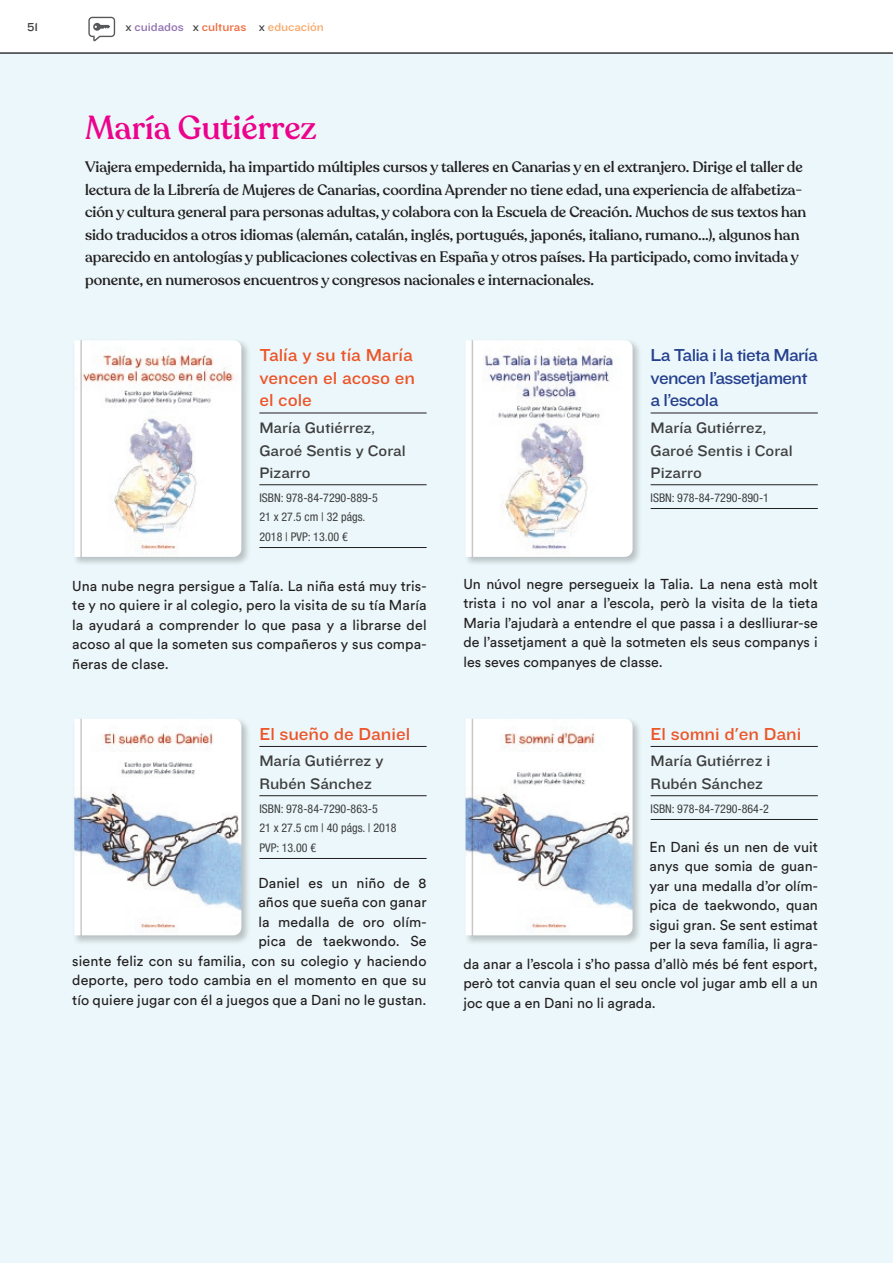
<style>
.page{position:relative;width:893px;height:1263px;background:#fff}
.page>*{position:absolute;margin:0;border:0;box-sizing:border-box;transform-origin:0 0}
.Nombre_grande{font:500 33px "Recoleta";color:#ed028c}
.Estilo_de_párrafo_1{font:18px/22.5px "Knockout HTF32 Junior Cruiserwt";color:#ed5428}
.Estilo_de_párrafo_1-2{font:18px/22.5px "Knockout HTF32 Junior Cruiserwt";letter-spacing:-.04em;color:#253f8e}
.Estilo_de_párrafo_2{font:15.75px/22.5px "Knockout HTF32 Junior Cruiserwt";color:#3e3e3f}
.t1{font:500 15px/22.5px "Recoleta";letter-spacing:-.005em;color:#231f20}
.Texto_contenido_libr{font:14.25px/19.5px "Circular Std";color:#231f20;text-align:justify}
.Estilo_de_párrafo_2-2{font:condensed 12px/19.5px "Helvetica Neue LT Std";color:#3e3e3f}
.Nombre_grande-2{font:12px "Knockout HTF32 Junior Cruiserwt";color:#f9a663}
.Nombre_grande-3{font:12px "Knockout HTF32 Junior Cruiserwt";color:#8e6dad}
.Nombre_grande-4{font:12px "Knockout HTF32 Junior Cruiserwt";color:#ee6737}
.t2{font:12px "Knockout HTF32 Junior Cruiserwt";color:#3e3e3f}
.s1{color:#3e3e3f}
</style>
<div class="page">
<div style="left:0;top:53px;width:893px;height:1210px;background:#ebf7fa"></div>
<hr style="left:0;top:52px;width:893px;height:2px;background:#57585a">
<hr style="left:259px;top:413px;width:168px;height:1px;background:#231f20">
<hr style="left:259px;top:484px;width:168px;height:1px;background:#231f20">
<hr style="left:259px;top:547px;width:168px;height:1px;background:#231f20">
<hr style="left:259px;top:746px;width:168px;height:1px;background:#231f20">
<hr style="left:259px;top:795px;width:168px;height:1px;background:#231f20">
<hr style="left:259px;top:858px;width:168px;height:1px;background:#231f20">
<hr style="left:651px;top:413px;width:167px;height:1px;background:#231f20">
<hr style="left:651px;top:484px;width:167px;height:1px;background:#231f20">
<hr style="left:651px;top:508px;width:167px;height:1px;background:#231f20">
<hr style="left:651px;top:746px;width:167px;height:1px;background:#231f20">
<hr style="left:651px;top:795px;width:167px;height:1px;background:#231f20">
<hr style="left:651px;top:819px;width:167px;height:1px;background:#231f20">
<div style="left:73px;top:338px;width:178px;height:228px;background:#231f20;opacity:.25"></div>
<img style="left:74px;top:340px;width:167px;height:217px">
<div style="left:73px;top:717px;width:178px;height:228px;background:#231f20;opacity:.25"></div>
<img style="left:74px;top:719px;width:167px;height:216px">
<div style="left:464px;top:338px;width:178px;height:228px;background:#231f20;opacity:.25"></div>
<img style="left:466px;top:340px;width:167px;height:217px">
<div style="left:464px;top:717px;width:178px;height:228px;background:#231f20;opacity:.25"></div>
<img style="left:466px;top:719px;width:167px;height:216px">
<hr style="left:80px;top:340px;width:2px;height:217px;background:#231f20">
<hr style="left:80px;top:719px;width:2px;height:216px;background:#231f20">
<hr style="left:472px;top:719px;width:1px;height:216px;background:#231f20">
<hr style="left:472px;top:340px;width:1px;height:217px;background:#231f20">
<svg style="left:88px;top:17px;width:27px;height:24px"></svg>
<p class="t2" style="left:27px;top:20px;width:13px">51</p>
<p class="Nombre_grande-3" style="left:125px;top:20px;width:60px"><span class="s1">x</span> cuidados</p>
<p class="Nombre_grande-4" style="left:193px;top:20px;width:55px"><span class="s1">x</span> culturas</p>
<p class="Nombre_grande-2" style="left:259px;top:20px;width:67px"><span class="s1">x</span> educación</p>
<p class="Nombre_grande" style="left:85px;top:108px;width:233px">María Gutiérrez</p>
<p class="t1" style="left:85px;top:156px;width:723px">Viajera empedernida, ha impartido múltiples cursos y talleres en Canarias y en el extranjero. Dirige el taller de lectura de la Librería de Mujeres de Canarias, coordina Aprender no tiene edad, una experiencia de alfabetiza&shy;ción y cultura general para personas adultas, y colabora con la Escuela de Creación. Muchos de sus textos han sido traducidos a otros idiomas (alemán, catalán, inglés, portugués, japonés, italiano, rumano...), algunos han aparecido en antologías y publicaciones colectivas en España y otros países. Ha participado, como invitada y ponente, en numerosos encuentros y congresos nacionales e internacionales.</p>
<p class="Estilo_de_párrafo_1" style="left:259px;top:344px;width:157px">Talía y su tía María vencen el acoso en el cole</p>
<p class="Estilo_de_párrafo_2" style="left:259px;top:417px;width:148px">María Gutiérrez,<br>Garoé Sentis y Coral<br>Pizarro</p>
<p class="Estilo_de_párrafo_2-2" style="left:259px;top:488px;width:120px">ISBN: 978-84-7290-889-5<br>21 x 27.5 cm | 32 págs.<br>2018 | PVP: 13.00 €</p>
<p class="Texto_contenido_libr" style="left:72px;top:576px;width:356px">Una nube negra persigue a Talía. La niña está muy tris&shy;te y no quiere ir al colegio, pero la visita de su tía María la ayudará a comprender lo que pasa y a librarse del acoso al que la someten sus compañeros y sus compa&shy;ñeras de clase.</p>
<p class="Estilo_de_párrafo_1" style="left:259px;top:723px;width:152px">El sueño de Daniel</p>
<p class="Estilo_de_párrafo_2" style="left:259px;top:750px;width:126px">María Gutiérrez y<br>Rubén Sánchez</p>
<p class="Estilo_de_párrafo_2-2" style="left:259px;top:799px;width:139px">ISBN: 978-84-7290-863-5<br>21 x 27.5 cm | 40 págs. | 2018<br>PVP: 13.00 €</p>
<p class="Texto_contenido_libr" style="left:72px;top:873px;width:356px;text-align:right">Daniel es un niño de 8<br>años que sueña con ganar<br>la medalla de oro olím-<br>pica de taekwondo. Se<br>siente feliz con su familia, con su colegio y haciendo deporte, pero todo cambia en el momento en que su tío quiere jugar con él a juegos que a Dani no le gustan.</p>
<p class="Estilo_de_párrafo_1-2" style="left:651px;top:344px;width:169px">La Talia i la tieta María vencen l’assetjament a l’escola</p>
<p class="Estilo_de_párrafo_2" style="left:651px;top:417px;width:144px">María Gutiérrez,<br>Garoé Sentis i Coral<br>Pizarro</p>
<p class="Estilo_de_párrafo_2-2" style="left:651px;top:488px;width:120px">ISBN: 978-84-7290-890-1</p>
<p class="Texto_contenido_libr" style="left:463px;top:574px;width:356px">Un núvol negre persegueix la Talia. La nena està molt trista i no vol anar a l’escola, però la visita de la tieta Maria l’ajudarà a entendre el que passa i a deslliurar-se de l’assetjament a què la sotmeten els seus companys i les seves companyes de classe.</p>
<p class="Estilo_de_párrafo_1" style="left:651px;top:723px;width:152px">El somni d'en Dani</p>
<p class="Estilo_de_párrafo_2" style="left:651px;top:750px;width:121px">María Gutiérrez i<br>Rubén Sánchez</p>
<p class="Estilo_de_párrafo_2-2" style="left:651px;top:799px;width:120px">ISBN: 978-84-7290-864-2</p>
<p class="Texto_contenido_libr" style="left:650px;top:837px;width:170px">En Dani és un nen de vuit</p>
<p class="Texto_contenido_libr" style="left:650px;top:856px;width:170px">anys que somia de guan-</p>
<p class="Texto_contenido_libr" style="left:650px;top:876px;width:170px">yar una medalla d’or olím-</p>
<p class="Texto_contenido_libr" style="left:650px;top:895px;width:170px">pica de taekwondo, quan</p>
<p class="Texto_contenido_libr" style="left:650px;top:915px;width:170px">sigui gran. Se sent estimat</p>
<p class="Texto_contenido_libr" style="left:650px;top:934px;width:170px">per la seva família, li agra-</p>
<p class="Texto_contenido_libr" style="left:463px;top:954px;width:356px">da anar a l’escola i s’ho passa d’allò més bé fent esport,</p>
<p class="Texto_contenido_libr" style="left:463px;top:973px;width:356px">però tot canvia quan el seu oncle vol jugar amb ell a un</p>
<p class="Texto_contenido_libr" style="left:463px;top:993px;width:194px">joc que a en Dani no li agrada.</p>
</div>
